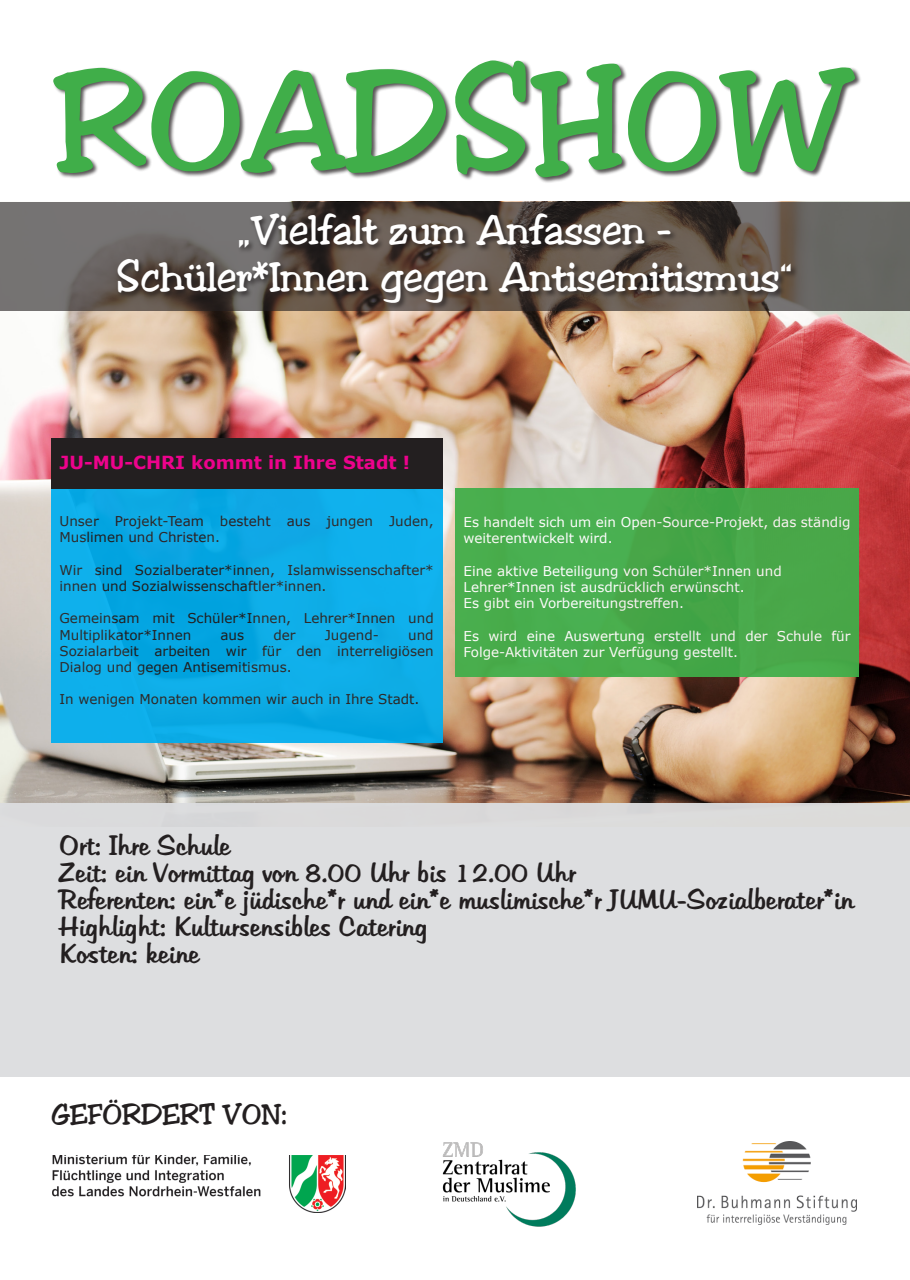
<style>
.page{position:relative;width:910px;height:1280px;background:#fff}
.page>*{position:absolute;margin:0;border:0;box-sizing:border-box;transform-origin:0 0}
.t1{font:132px "Toledo";color:#40ae49}
.t2{font:39px/46.8px "Toledo";color:#fff;text-align:center}
.t3{font:27px "Martina";color:#231f20}
.t4{font:27px "Toledo";color:#231f20}
.t5{font:700 18px "Verdana";color:#ed028c}
.t6{font:13.5px/16.2px "Verdana";color:#231f20}
.t7{font:13.5px/16.2px "Verdana";color:#fff}
.s1{font-family:"Bahnschrift 400 100"}
</style>
<div class="page">
<img style="left:0;top:202px;width:910px;height:602px">
<div style="left:53px;top:60px;width:809px;height:124px;background:#231f20;opacity:.75"></div>
<svg style="left:0;top:203px;width:910px;height:108px;background:#666360"></svg>
<div style="left:116px;top:212px;width:682px;height:98px;background:#231f20;opacity:.75"></div>
<div style="left:51px;top:487px;width:391px;height:255px;background:linear-gradient(to right,#09a9e5,#0eade8)"></div>
<div style="left:455px;top:488px;width:404px;height:189px;background:#49a94a"></div>
<img style="left:52px;top:1155px;width:293px;height:57px">
<div style="left:0;top:804px;width:910px;height:273px;background:#dcdddf"></div>
<div style="left:51px;top:438px;width:391px;height:51px;background:#231f20"></div>
<img style="left:697px;top:1142px;width:160px;height:82px">
<img style="left:442px;top:1142px;width:134px;height:85px">
<p class="t1" style="left:54px;top:39px;width:800px">ROADSHOW</p>
<p class="t2" style="left:116px;top:208px;width:677px"><span class="s1">„</span>Vielfalt zum Anfassen -<br>Schüler*Innen gegen Antisemitismus<span class="s1">“</span></p>
<p class="t5" style="left:60px;top:449px;width:352px">JU-MU-CHRI kommt in Ihre Stadt !</p>
<p class="t6" style="left:60px;top:513px;width:376px">Unser Projekt-Team besteht aus jungen Juden,<br>Muslimen und Christen.</p>
<p class="t6" style="left:60px;top:562px;width:376px">Wir sind Sozialberater*innen, Islamwissenschafter* innen und Sozialwissenschaftler*innen.</p>
<p class="t6" style="left:60px;top:610px;width:376px">Gemeinsam mit Schüler*Innen, Lehrer*Innen und<br>Multiplikator*Innen</p>
<p class="t6" style="left:60px;top:626px;width:376px;text-align:justify;text-indent:349px">und Sozialarbeit arbeiten wir für den interreligiösen Dialog und gegen Antisemitismus.</p>
<p class="t6" style="left:60px;top:691px;width:361px">In wenigen Monaten kommen wir auch in Ihre Stadt.</p>
<p class="t6" style="left:221px;top:626px;width:25px">aus</p>
<p class="t6" style="left:273px;top:626px;width:24px">der</p>
<p class="t6" style="left:325px;top:626px;width:56px">Jugend-</p>
<p class="t7" style="left:463px;top:514px;width:388px">Es handelt sich um ein Open-Source-Projekt, das ständig weiterentwickelt wird.</p>
<p class="t7" style="left:463px;top:563px;width:320px">Eine aktive Beteiligung von Schüler*Innen und<br>Lehrer*Innen ist ausdrücklich erwünscht.<br>Es gibt ein Vorbereitungstreffen.</p>
<p class="t7" style="left:463px;top:627px;width:388px">Es wird eine Auswertung erstellt und der Schule für<br>Folge-Aktivitäten zur Verfügung gestellt.</p>
<p class="t3" style="left:60px;top:829px;width:172px">Ort: Ihre Schule</p>
<p class="t3" style="left:60px;top:856px;width:518px">Zeit: ein Vormittag von 8.00 Uhr bis 12.00 Uhr</p>
<p class="t3" style="left:60px;top:883px;width:795px">Referenten: ein*e jüdische*r und ein*e muslimische*r JUMU-Sozialberater*in</p>
<p class="t3" style="left:60px;top:910px;width:370px">Highlight: Kultursensibles Catering</p>
<p class="t3" style="left:60px;top:937px;width:141px">Kosten: keine</p>
<p class="t4" style="left:51px;top:1097px;width:238px">GEFÖRDERT VON:</p>
</div>
